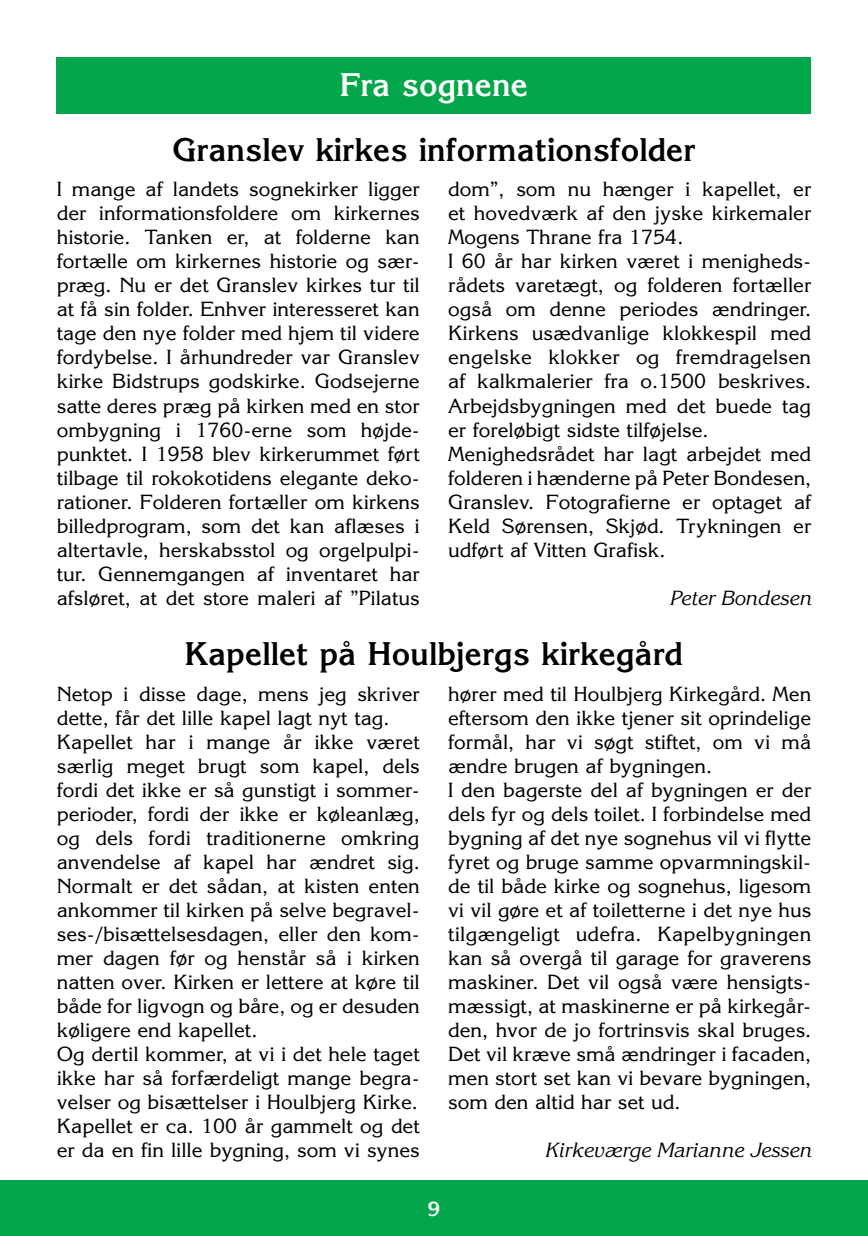
<style>
.page{position:relative;width:868px;height:1236px;background:#fff}
.page>*{position:absolute;margin:0;border:0;box-sizing:border-box;transform-origin:0 0}
.t1{font:700 32px "Korinna";color:#000}
.t2{font:700 32px "Korinna";color:#fff}
.t3{font:20px/24px "Korinna";color:#000}
.t4{font:italic 20px "Korinna";color:#000}
.t5{font:700 20px "Korinna";color:#fff}
</style>
<div class="page">
<div style="left:0;top:1180px;width:867px;height:56px;background:#04a64b"></div>
<div style="left:57px;top:57px;width:754px;height:56px;background:#04a64b"></div>
<h1 class="t2" style="left:340px;top:65px;width:189px">Fra sognene</h1>
<h1 class="t1" style="left:172px;top:130px;width:525px">Granslev kirkes informationsfolder</h1>
<p class="t3" style="left:57px;top:177px;width:364px;text-align:justify">I mange af landets sognekirker ligger der informationsfoldere om kirkernes historie. Tanken er, at folderne kan fortælle om kirkernes historie og sær&shy;præg. Nu er det Granslev kirkes tur til at få sin folder. Enhver interesseret kan tage den nye folder med hjem til videre fordybelse. I århundreder var Granslev kirke Bidstrups godskirke. Godsejerne satte deres præg på kirken med en stor ombygning i 1760-erne som højde&shy;punktet. I 1958 blev kirkerummet ført tilbage til rokokotidens elegante deko&shy;rationer. Folderen fortæller om kirkens billedprogram, som det kan aflæses i altertavle, herskabsstol og orgelpulpi&shy;tur. Gennemgangen af inventaret har afsløret, at det store maleri af ”Pilatus</p>
<p class="t3" style="left:448px;top:177px;width:364px">dom”, som nu hænger i kapellet, er et hovedværk af den jyske kirkemaler Mogens Thrane fra 1754.<br>I 60 år har kirken været i menigheds&shy;rådets varetægt, og folderen fortæller også om denne periodes ændringer.<br>Kirkens usædvanlige klokkespil med engelske klokker og fremdragelsen af kalkmalerier fra o.1500 beskrives.<br>Arbejdsbygningen med det buede tag er foreløbigt sidste tilføjelse.<br>Menighedsrådet har lagt arbejdet med folderen i hænderne på Peter Bondesen, Granslev. Fotografierne er optaget af Keld Sørensen, Skjød. Trykningen er udført af Vitten Grafisk.</p>
<p class="t4" style="left:669px;top:586px;width:143px">Peter Bondesen</p>
<h1 class="t1" style="left:185px;top:634px;width:499px">Kapellet på Houlbjergs kirkegård</h1>
<p class="t3" style="left:57px;top:682px;width:364px">Netop i disse dage, mens jeg skriver dette, får det lille kapel lagt nyt tag.<br>Kapellet har i mange år ikke været særlig meget brugt som kapel, dels fordi det ikke er så gunstigt i sommer&shy;perioder, fordi der ikke er køleanlæg, og dels fordi traditionerne omkring anvendelse af kapel har ændret sig.<br>Normalt er det sådan, at kisten enten ankommer til kirken på selve begravel&shy;ses-/bisættelsesdagen, eller den kom&shy;mer dagen før og henstår så i kirken natten over. Kirken er lettere at køre til både for ligvogn og båre, og er desuden køligere end kapellet.<br>Og dertil kommer, at vi i det hele taget ikke har så forfærdeligt mange begra&shy;velser og bisættelser i Houlbjerg Kirke.<br>Kapellet er ca. 100 år gammelt og det er da en fin lille bygning, som vi synes</p>
<p class="t3" style="left:448px;top:682px;width:364px">hører med til Houlbjerg Kirkegård. Men eftersom den ikke tjener sit oprindelige formål, har vi søgt stiftet, om vi må ændre brugen af bygningen.<br>I den bagerste del af bygningen er der dels fyr og dels toilet. I forbindelse med bygning af det nye sognehus vil vi flytte fyret og bruge samme opvarmningskil&shy;de til både kirke og sognehus, ligesom vi vil gøre et af toiletterne i det nye hus tilgængeligt udefra. Kapelbygningen kan så overgå til garage for graverens maskiner. Det vil også være hensigts&shy;mæssigt, at maskinerne er på kirkegår&shy;den, hvor de jo fortrinsvis skal bruges.<br>Det vil kræve små ændringer i facaden, men stort set kan vi bevare bygningen, som den altid har set ud.</p>
<p class="t4" style="left:544px;top:1138px;width:268px">Kirkeværge Marianne Jessen</p>
<p class="t5" style="left:427px;top:1196px;width:14px">9</p>
</div>
